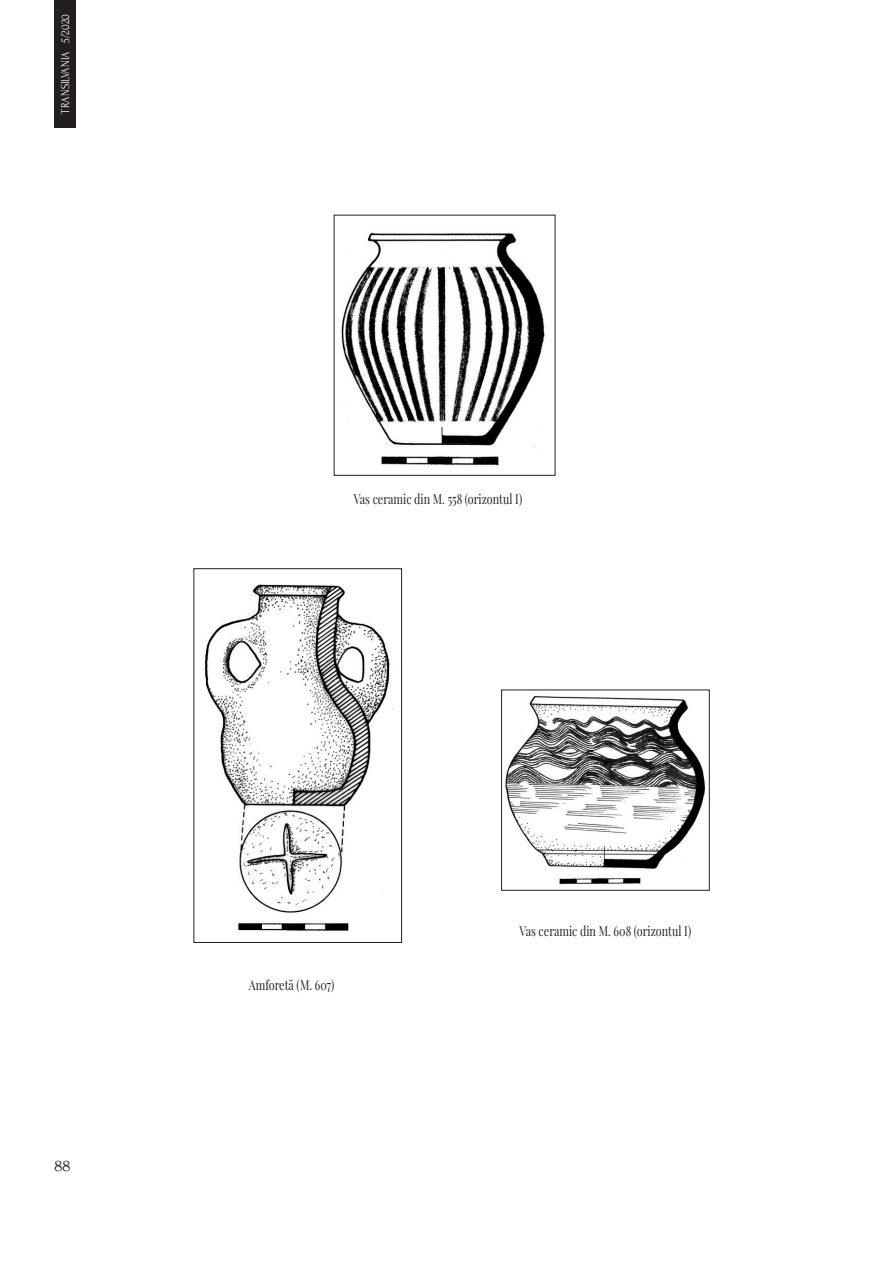
<style>
.page{position:relative;width:893px;height:1263px;background:#fff}
.page>*{position:absolute;margin:0;border:0;box-sizing:border-box;transform-origin:0 0}
.t1{font:16.5px "Forum";color:#231f20}
._10__Descriere_fotog{font:13.5px "Playfair Display";color:#231f20;scale:.8 1}
.t2{font:12px "Forum";color:#fff;scale:.9 1}
</style>
<div class="page">
<div style="left:54px;top:0;width:22px;height:128px;background:#231f20"></div>
<img style="left:341px;top:231px;width:204px;height:235px">
<img style="left:204px;top:584px;width:189px;height:347px">
<div style="left:193px;top:568px;width:209px;height:375px;border:1px solid #231f20"></div>
<img style="left:505px;top:696px;width:200px;height:188px">
<div style="left:501px;top:689px;width:209px;height:202px;border:1px solid #231f20"></div>
<p class="t2" style="left:59px;top:114px;width:112px;rotate:-90deg">TRANSILVANIA 5/2020</p>
<p class="t1" style="left:54px;top:1157px;width:18px">88</p>
<p class="_10__Descriere_fotog" style="left:354px;top:488px;width:212px">Vas ceramic din M. 558 (orizontul I)</p>
<p class="_10__Descriere_fotog" style="left:249px;top:974px;width:108px">Amforetă (M. 607)</p>
<p class="_10__Descriere_fotog" style="left:520px;top:920px;width:216px">Vas ceramic din M. 608 (orizontul I)</p>
</div>
